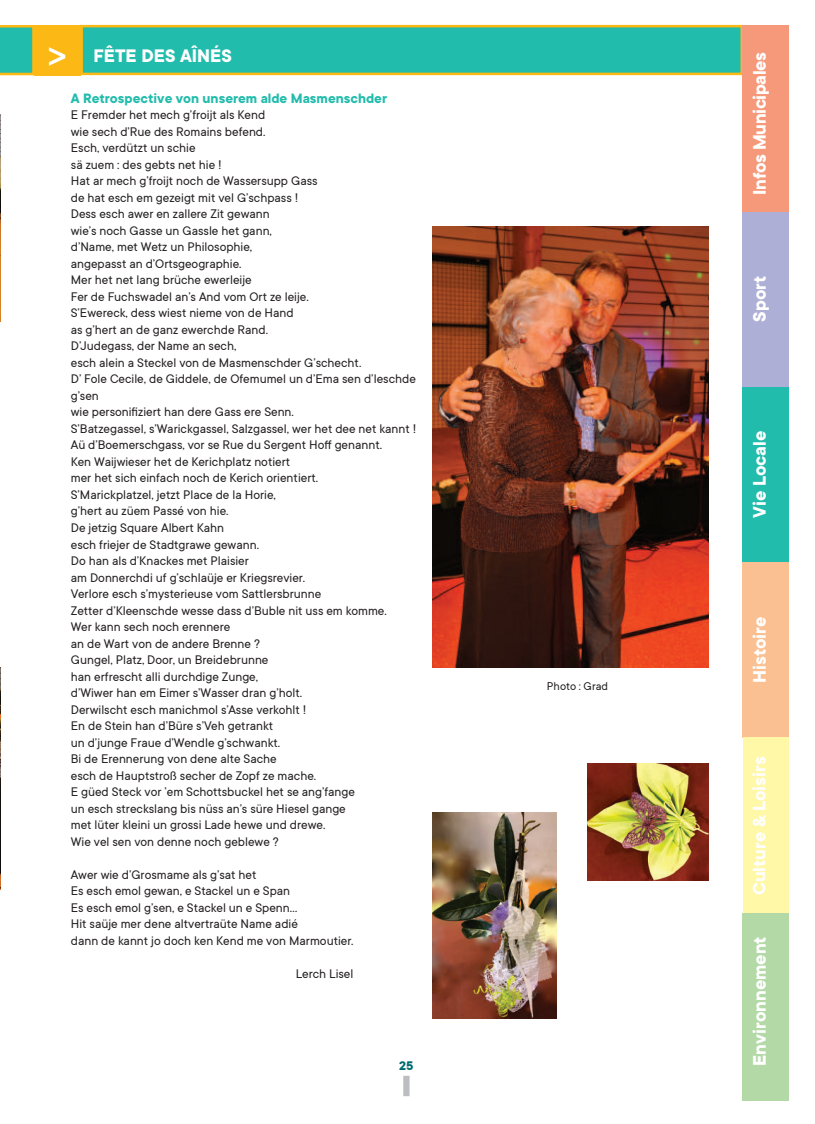
<style>
.page{position:relative;width:815px;height:1124px;background:#fff}
.page>*{position:absolute;margin:0;border:0;box-sizing:border-box;transform-origin:0 0}
.t1{font:700 20px "TT Commons";color:#fff}
.t2{font:700 20px "TT Commons";letter-spacing:-.02em;color:#fff}
.t3{font:700 15px "TT Commons";color:#22bcac}
.t4{font:13.75px/16.5px "TT Commons";color:#231f20}
.t5{font:700 13.75px "TT Commons";color:#006b6e}
.t6{font:12.5px "TT Commons";color:#231f20}
.s1{font-family:"Barmeno";font-size:32.5px}
</style>
<div class="page">
<svg style="left:0;top:25px;width:34px;height:50px;background:#41bb96"></svg>
<div style="left:403px;top:1075px;width:7px;height:20px;background:#bcbdc0"></div>
<div style="left:82px;top:26px;width:660px;height:48px;background:#22bcac"></div>
<div style="left:80px;top:25px;width:663px;height:50px;border:2px solid #fcb814"></div>
<div style="left:34px;top:25px;width:46px;height:50px;background:#fcb814"></div>
<div style="left:743px;top:386px;width:46px;height:176px;background:#22bcac"></div>
<div style="left:743px;top:211px;width:46px;height:175px;background:#adafd7"></div>
<div style="left:743px;top:25px;width:46px;height:186px;background:#f6987a"></div>
<div style="left:743px;top:562px;width:46px;height:175px;background:#fbc091"></div>
<div style="left:743px;top:737px;width:46px;height:176px;background:#fff8a6"></div>
<div style="left:743px;top:913px;width:46px;height:187px;background:#b3d9a7"></div>
<img style="left:432px;top:226px;width:277px;height:441px">
<img style="left:0;top:114px;width:1px;height:207px">
<img style="left:0;top:667px;width:1px;height:222px">
<img style="left:432px;top:812px;width:124px;height:206px">
<img style="left:587px;top:763px;width:122px;height:117px">
<h1 class="t1" style="left:49px;top:45px;width:184px"><span class="s1">&gt;</span> FÊTE DES AÎNÉS</h1>
<p class="t3" style="left:71px;top:90px;width:318px">A Retrospective von unserem alde Masmenschder</p>
<p class="t4" style="left:71px;top:107px;width:347px">E Fremder het mech g’froijt als Kend<br>wie sech d’Rue des Romains befend.<br>Esch, verdützt un schie<br>sä zuem : des gebts net hie !<br>Hat ar mech g’froijt noch de Wassersupp Gass<br>de hat esch em gezeigt mit vel G’schpass !<br>Dess esch awer en zallere Zit gewann<br>wie’s noch Gasse un Gassle het gann,<br>d’Name, met Wetz un Philosophie,<br>angepasst an d’Ortsgeographie.<br>Mer het net lang brüche ewerleije<br>Fer de Fuchswadel an’s And vom Ort ze leije.<br>S’Ewereck, dess wiest nieme von de Hand<br>as g’hert an de ganz ewerchde Rand.<br>D’Judegass, der Name an sech,<br>esch alein a Steckel von de Masmenschder G’schecht.<br>D’ Fole Cecile, de Giddele, de Ofemumel un d’Ema sen d’leschde g’sen<br>wie personifiziert han dere Gass ere Senn.<br>S’Batzegassel, s’Warickgassel, Salzgassel, wer het dee net kannt !<br>Aü d’Boemerschgass, vor se Rue du Sergent Hoff genannt.<br>Ken Waijwieser het de Kerichplatz notiert<br>mer het sich einfach noch de Kerich orientiert.<br>S’Marickplatzel, jetzt Place de la Horie,<br>g’hert au züem Passé von hie.<br>De jetzig Square Albert Kahn<br>esch friejer de Stadtgrawe gewann.<br>Do han als d’Knackes met Plaisier<br>am Donnerchdi uf g’schlaüje er Kriegsrevier.<br>Verlore esch s’mysterieuse vom Sattlersbrunne<br>Zetter d’Kleenschde wesse dass d’Buble nit uss em komme.<br>Wer kann sech noch erennere<br>an de Wart von de andere Brenne ?<br>Gungel, Platz, Door, un Breidebrunne<br>han erfrescht alli durchdige Zunge,<br>d’Wiwer han em Eimer s’Wasser dran g’holt.<br>Derwilscht esch manichmol s’Asse verkohlt !<br>En de Stein han d’Büre s’Veh getrankt<br>un d’junge Fraue d’Wendle g’schwankt.<br>Bi de Erennerung von dene alte Sache<br>esch de Hauptstroß secher de Zopf ze mache.<br>E güed Steck vor ’em Schottsbuckel het se ang’fange<br>un esch streckslang bis nüss an’s süre Hiesel gange<br>met lüter kleini un grossi Lade hewe und drewe.<br>Wie vel sen von denne noch geblewe ?</p>
<p class="t4" style="left:71px;top:866px;width:284px">Awer wie d’Grosmame als g’sat het<br>Es esch emol gewan, e Stackel un e Span<br>Es esch emol g’sen, e Stackel un e Spenn…<br>Hit saüje mer dene altvertraüte Name adié<br>dann de kannt jo doch ken Kend me von Marmoutier.</p>
<p class="t4" style="left:296px;top:965px;width:59px">Lerch Lisel</p>
<p class="t5" style="left:399px;top:1057px;width:16px">25</p>
<p class="t6" style="left:547px;top:679px;width:63px">Photo : Grad</p>
<h1 class="t2" style="left:748px;top:194px;width:144px;rotate:-90deg">Infos Municipales</h1>
<h1 class="t1" style="left:748px;top:322px;width:48px;rotate:-90deg">Sport</h1>
<h1 class="t1" style="left:748px;top:518px;width:89px;rotate:-90deg">Vie Locale</h1>
<h1 class="t1" style="left:748px;top:683px;width:68px;rotate:-90deg">Histoire</h1>
<h1 class="t1" style="left:748px;top:894px;width:140px;rotate:-90deg">Culture &amp; Loisirs</h1>
<h1 class="t1" style="left:749px;top:1065px;width:131px;rotate:-90deg">Environnement</h1>
</div>
